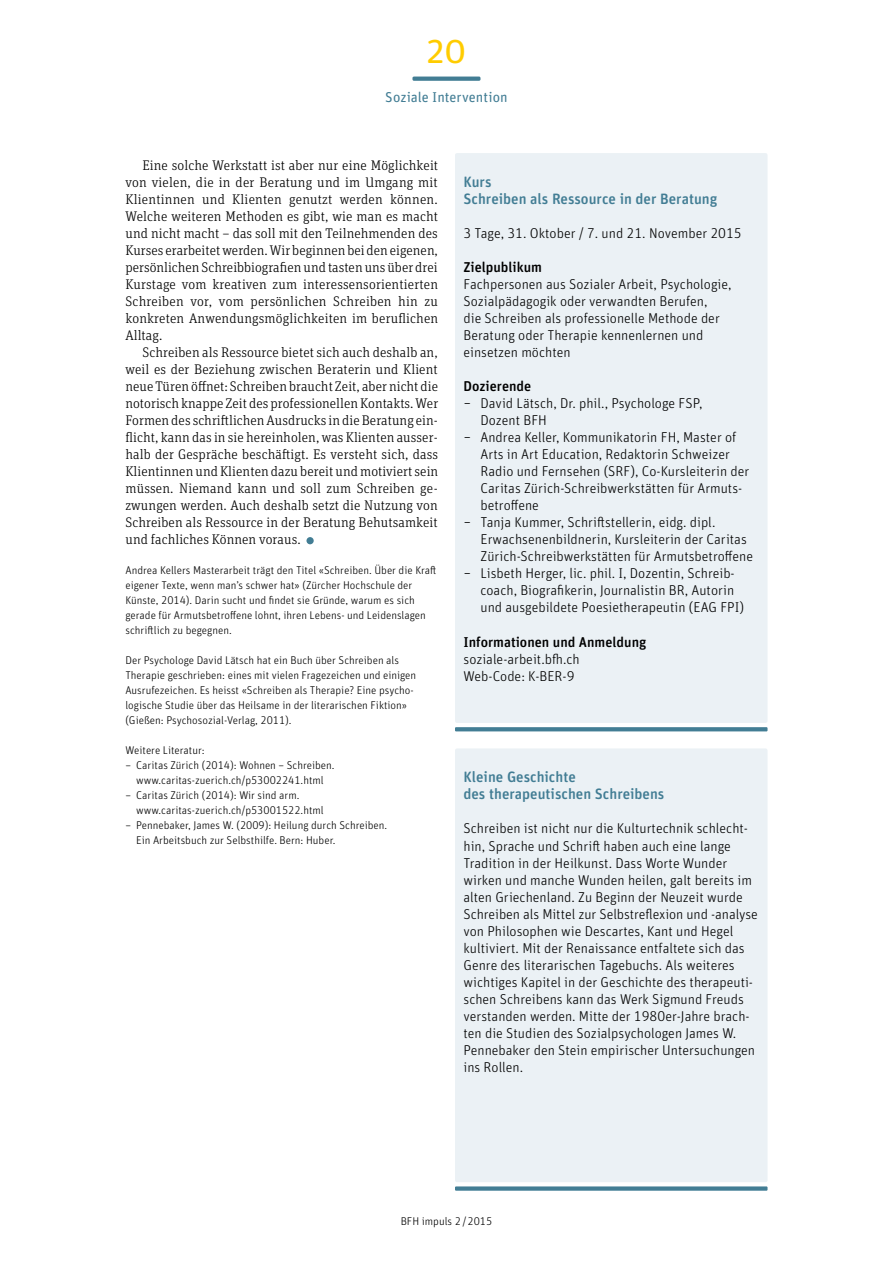
<style>
.page{position:relative;width:893px;height:1263px;background:#fff}
.page>*{position:absolute;margin:0;border:0;box-sizing:border-box;transform-origin:0 0}
.t1{font:36px "Unit Rounded Pro";color:#fc0}
.t2{font:500 15px/17px "Unit Rounded Pro";color:#427d94}
.t3{font:300 14.25px/17px "Unit Rounded Pro";color:#000}
.t4{font:500 14.25px "Unit Rounded Pro";color:#000}
.t5{font:14.25px "Unit Rounded Pro";color:#427d94}
.t6{font:300 13.95px/17px "Unit Slab Pro";letter-spacing:.005em;color:#000;text-align:justify}
.t7{font:300 11.25px/15px "Unit Rounded Pro";color:#000}
</style>
<div class="page">
<svg style="left:412px;top:77px;width:68px;height:4px"></svg>
<div style="left:306px;top:537px;width:8px;height:7px;background:#427d94;border-radius:50%"></div>
<div style="left:455px;top:153px;width:312px;height:570px;background:#ebf1f5;border-radius:2px"></div>
<svg style="left:455px;top:727px;width:312px;height:4px"></svg>
<div style="left:455px;top:748px;width:312px;height:434px;background:#ebf1f5;border-radius:2px"></div>
<div style="left:455px;top:1186px;width:312px;height:5px;background:#427d94"></div>
<h1 class="t1" style="left:426px;top:25px;width:42px">20</h1>
<p class="t5" style="left:385px;top:87px;width:124px">Soziale Intervention</p>
<p class="t6" style="left:125px;top:156px;width:314px;text-indent:17px">Eine solche Werkstatt ist aber nur eine Möglichkeit von vielen, die in der Beratung und im Umgang mit Klientinnen und Klienten genutzt werden können.<br>Welche weiteren Methoden es gibt, wie man es macht und nicht macht – das soll mit den Teilnehmenden des Kurses erarbeitet werden. Wir beginnen bei den eigenen, persönlichen Schreibbiografien und tasten uns über drei Kurstage vom kreativen zum interessensorientierten Schreiben vor, vom persönlichen Schreiben hin zu konkreten Anwendungsmöglichkeiten im beruflichen Alltag.</p>
<p class="t6" style="left:125px;top:343px;width:314px;text-indent:17px">Schreiben als Ressource bietet sich auch deshalb an, weil es der Beziehung zwischen Beraterin und Klient neue Türen öffnet: Schreiben braucht Zeit, aber nicht die notorisch knappe Zeit des professionellen Kontakts. Wer Formen des schriftlichen Ausdrucks in die Beratung ein&shy;flicht, kann das in sie hereinholen, was Klienten ausser&shy;halb der Gespräche beschäftigt. Es versteht sich, dass Klientinnen und Klienten dazu bereit und motiviert sein müssen. Niemand kann und soll zum Schreiben ge&shy;zwungen werden. Auch deshalb setzt die Nutzung von Schreiben als Ressource in der Beratung Behutsamkeit und fachliches Können voraus.</p>
<p class="t7" style="left:125px;top:563px;width:313px">Andrea Kellers Masterarbeit trägt den Titel «Schreiben. Über die Kraft eigener Texte, wenn man’s schwer hat» (Zürcher Hochschule der Künste, 2014). Darin sucht und findet sie Gründe, warum es sich gerade für Armutsbetroffene lohnt, ihren Lebens- und Leidenslagen schriftlich zu begegnen.</p>
<p class="t7" style="left:125px;top:653px;width:292px">Der Psychologe David Lätsch hat ein Buch über Schreiben als Therapie geschrieben: eines mit vielen Fragezeichen und einigen Ausrufezeichen. Es heisst «Schreiben als Therapie? Eine psycho&shy;logische Studie über das Heilsame in der literarischen Fiktion» (Gießen: Psychosozial-Verlag, 2011).</p>
<p class="t7" style="left:125px;top:743px;width:81px">Weitere Literatur:</p>
<p class="t7" style="left:125px;top:758px;width:211px;text-align:center">– Caritas Zürich (2014): Wohnen – Schreiben. www.caritas-zuerich.ch/p53002241.html</p>
<p class="t7" style="left:136px;top:788px;width:189px;text-indent:-11px">– Caritas Zürich (2014): Wir sind arm. www.caritas-zuerich.ch/p53001522.html</p>
<p class="t7" style="left:136px;top:818px;width:253px;text-indent:-11px">– Pennebaker, James W. (2009): Heilung durch Schreiben.<br>Ein Arbeitsbuch zur Selbsthilfe. Bern: Huber.</p>
<p class="t2" style="left:463px;top:173px;width:255px">Kurs<br>Schreiben als Ressource in der Beratung</p>
<p class="t3" style="left:463px;top:224px;width:280px">3 Tage, 31. Oktober / 7. und 21. November 2015</p>
<p class="t4" style="left:463px;top:257px;width:80px">Zielpublikum</p>
<p class="t3" style="left:463px;top:275px;width:270px">Fachpersonen aus Sozialer Arbeit, Psychologie, Sozialpädagogik oder verwandten Berufen,<br>die Schreiben als professionelle Methode der Beratung oder Therapie kennenlernen und einsetzen möchten</p>
<p class="t4" style="left:463px;top:376px;width:69px">Dozierende</p>
<p class="t3" style="left:463px;top:395px;width:241px">− David Lätsch, Dr. phil., Psychologe FSP,</p>
<p class="t3" style="left:480px;top:412px;width:68px">Dozent BFH</p>
<p class="t3" style="left:463px;top:429px;width:274px">− Andrea Keller, Kommunikatorin FH, Master of</p>
<p class="t3" style="left:480px;top:446px;width:251px">Arts in Art Education, Redaktorin Schweizer</p>
<p class="t3" style="left:480px;top:463px;width:270px">Radio und Fernsehen (SRF), Co-Kursleiterin der</p>
<p class="t3" style="left:480px;top:480px;width:262px">Caritas Zürich-Schreibwerkstätten für Armuts-</p>
<p class="t3" style="left:480px;top:497px;width:60px">betroffene</p>
<p class="t3" style="left:463px;top:514px;width:253px">− Tanja Kummer, Schriftstellerin, eidg. dipl.</p>
<p class="t3" style="left:480px;top:531px;width:268px">Erwachsenenbildnerin, Kursleiterin der Caritas</p>
<p class="t3" style="left:480px;top:548px;width:274px">Zürich-Schreibwerkstätten für Armutsbetroffene</p>
<p class="t3" style="left:463px;top:565px;width:273px">− Lisbeth Herger, lic. phil. I, Dozentin, Schreib-</p>
<p class="t3" style="left:480px;top:582px;width:255px">coach, Biografikerin, Journalistin BR, Autorin</p>
<p class="t3" style="left:480px;top:599px;width:265px">und ausgebildete Poesietherapeutin (EAG FPI)</p>
<p class="t4" style="left:463px;top:631px;width:184px">Informationen und Anmeldung</p>
<p class="t3" style="left:463px;top:650px;width:118px">soziale-arbeit.bfh.ch<br>Web-Code: K-BER-9</p>
<p class="t2" style="left:463px;top:768px;width:202px">Kleine Geschichte<br>des therapeutischen Schreibens</p>
<p class="t3" style="left:463px;top:820px;width:296px">Schreiben ist nicht nur die Kulturtechnik schlecht&shy;hin, Sprache und Schrift haben auch eine lange Tradition in der Heilkunst. Dass Worte Wunder wirken und manche Wunden heilen, galt bereits im alten Griechenland. Zu Beginn der Neuzeit wurde Schreiben als Mittel zur Selbstreflexion und -analyse von Philosophen wie Descartes, Kant und Hegel kultiviert. Mit der Renaissance entfaltete sich das Genre des literarischen Tagebuchs. Als weiteres wichtiges Kapitel in der Geschichte des therapeuti&shy;schen Schreibens kann das Werk Sigmund Freuds verstanden werden. Mitte der 1980er-Jahre brach&shy;ten die Studien des Sozialpsychologen James W.<br>Pennebaker den Stein empirischer Untersuchungen ins Rollen.</p>
<p class="t7" style="left:401px;top:1213px;width:93px">BFH impuls 2/2015</p>
</div>
